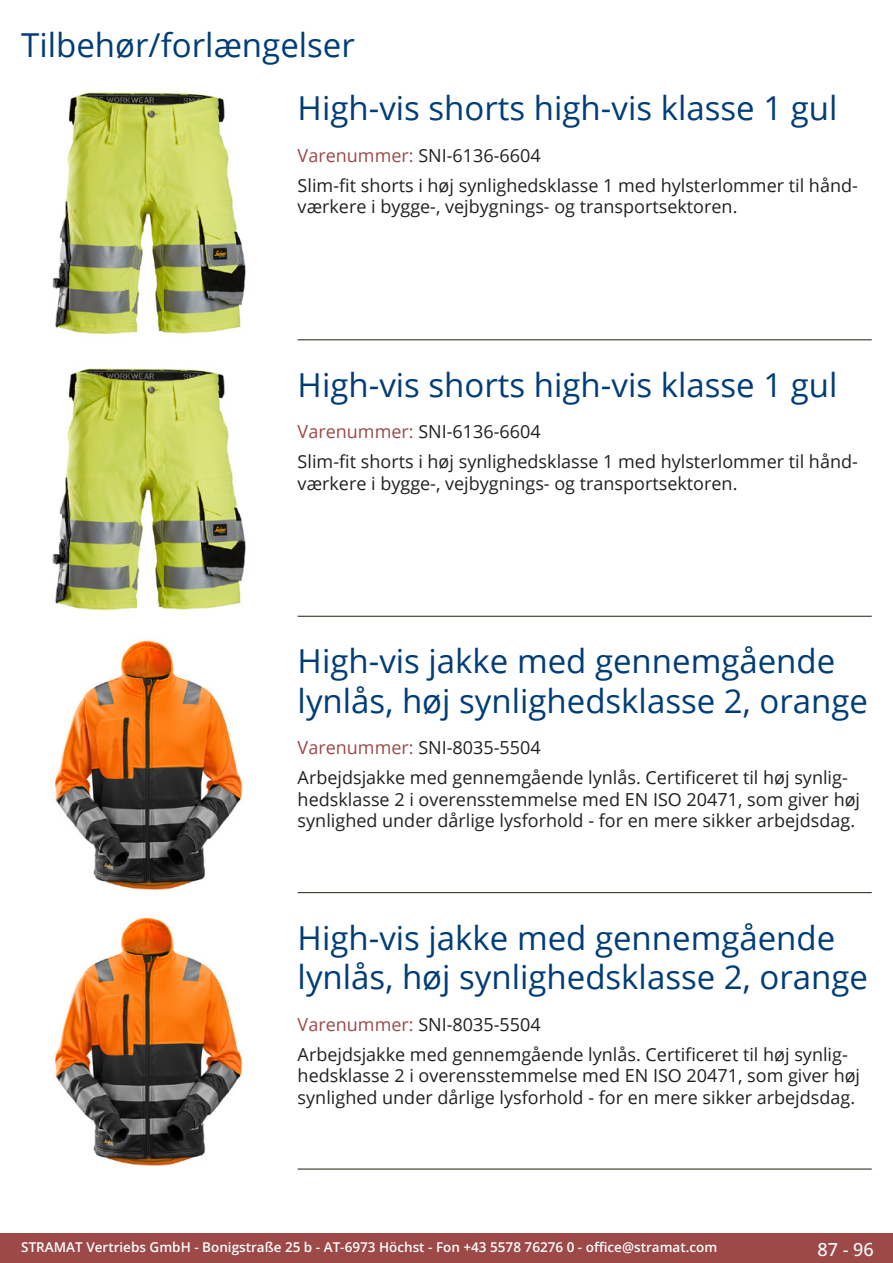
<style>
.page{position:relative;width:893px;height:1263px;background:#fff}
.page>*{position:absolute;margin:0;border:0;box-sizing:border-box;transform-origin:0 0}
.Produkttitel{font:33px/39.6px "Open Sans";color:#003d78}
.RastTitel{font:33px "Open Sans";color:#003d78}
.Beschreibung_Text{font:18px/21.6px "Open Sans";color:#231f20}
.TechDaten_Überschrif{font:18px "Open Sans";color:#231f20}
.t1{font:500 18px "Open Sans";color:#fff}
.t2{font:600 13.5px "Open Sans";color:#fff}
.s1{color:#9c4948}
</style>
<div class="page">
<div style="left:0;top:1233px;width:893px;height:30px;background:#9c4948"></div>
<hr style="left:298px;top:340px;width:574px;height:1px;background:#201d08">
<hr style="left:298px;top:616px;width:574px;height:1px;background:#201d08">
<hr style="left:298px;top:892px;width:574px;height:1px;background:#201d08">
<hr style="left:298px;top:1169px;width:574px;height:1px;background:#201d08">
<img style="left:52px;top:92px;width:194px;height:242px">
<img style="left:52px;top:368px;width:194px;height:242px">
<img style="left:55px;top:640px;width:188px;height:250px">
<img style="left:55px;top:917px;width:188px;height:249px">
<p class="RastTitel" style="left:21px;top:22px;width:335px">Tilbehør/forlængelser</p>
<p class="Produkttitel" style="left:298px;top:88px;width:541px">High-vis shorts high-vis klasse 1 gul</p>
<p class="TechDaten_Überschrif" style="left:298px;top:143px;width:245px"><span class="s1">Varenummer:</span> SNI-6136-6604</p>
<p class="Beschreibung_Text" style="left:298px;top:174px;width:560px">Slim-fit shorts i høj synlighedsklasse 1 med hylsterlommer til hånd&shy;værkere i bygge-, vejbygnings- og transportsektoren.</p>
<p class="Produkttitel" style="left:298px;top:364px;width:541px">High-vis shorts high-vis klasse 1 gul</p>
<p class="TechDaten_Überschrif" style="left:298px;top:420px;width:245px"><span class="s1">Varenummer:</span> SNI-6136-6604</p>
<p class="Beschreibung_Text" style="left:298px;top:450px;width:560px">Slim-fit shorts i høj synlighedsklasse 1 med hylsterlommer til hånd&shy;værkere i bygge-, vejbygnings- og transportsektoren.</p>
<p class="Produkttitel" style="left:298px;top:640px;width:572px">High-vis jakke med gennemgående lynlås, høj synlighedsklasse 2, orange</p>
<p class="TechDaten_Überschrif" style="left:298px;top:735px;width:245px"><span class="s1">Varenummer:</span> SNI-8035-5504</p>
<p class="Beschreibung_Text" style="left:298px;top:766px;width:564px">Arbejdsjakke med gennemgående lynlås. Certificeret til høj synlig&shy;hedsklasse 2 i overensstemmelse med EN ISO 20471, som giver høj synlighed under dårlige lysforhold - for en mere sikker arbejdsdag.</p>
<p class="Produkttitel" style="left:298px;top:917px;width:572px">High-vis jakke med gennemgående lynlås, høj synlighedsklasse 2, orange</p>
<p class="TechDaten_Überschrif" style="left:298px;top:1012px;width:245px"><span class="s1">Varenummer:</span> SNI-8035-5504</p>
<p class="Beschreibung_Text" style="left:298px;top:1043px;width:564px">Arbejdsjakke med gennemgående lynlås. Certificeret til høj synlig&shy;hedsklasse 2 i overensstemmelse med EN ISO 20471, som giver høj synlighed under dårlige lysforhold - for en mere sikker arbejdsdag.</p>
<p class="t2" style="left:21px;top:1238px;width:698px">STRAMAT Vertriebs GmbH - Bonigstraße 25 b - AT-6973 Höchst - Fon +43 5578 76276 0 - office@stramat.com</p>
<p class="t1" style="left:817px;top:1237px;width:58px">87 - 96</p>
</div>
